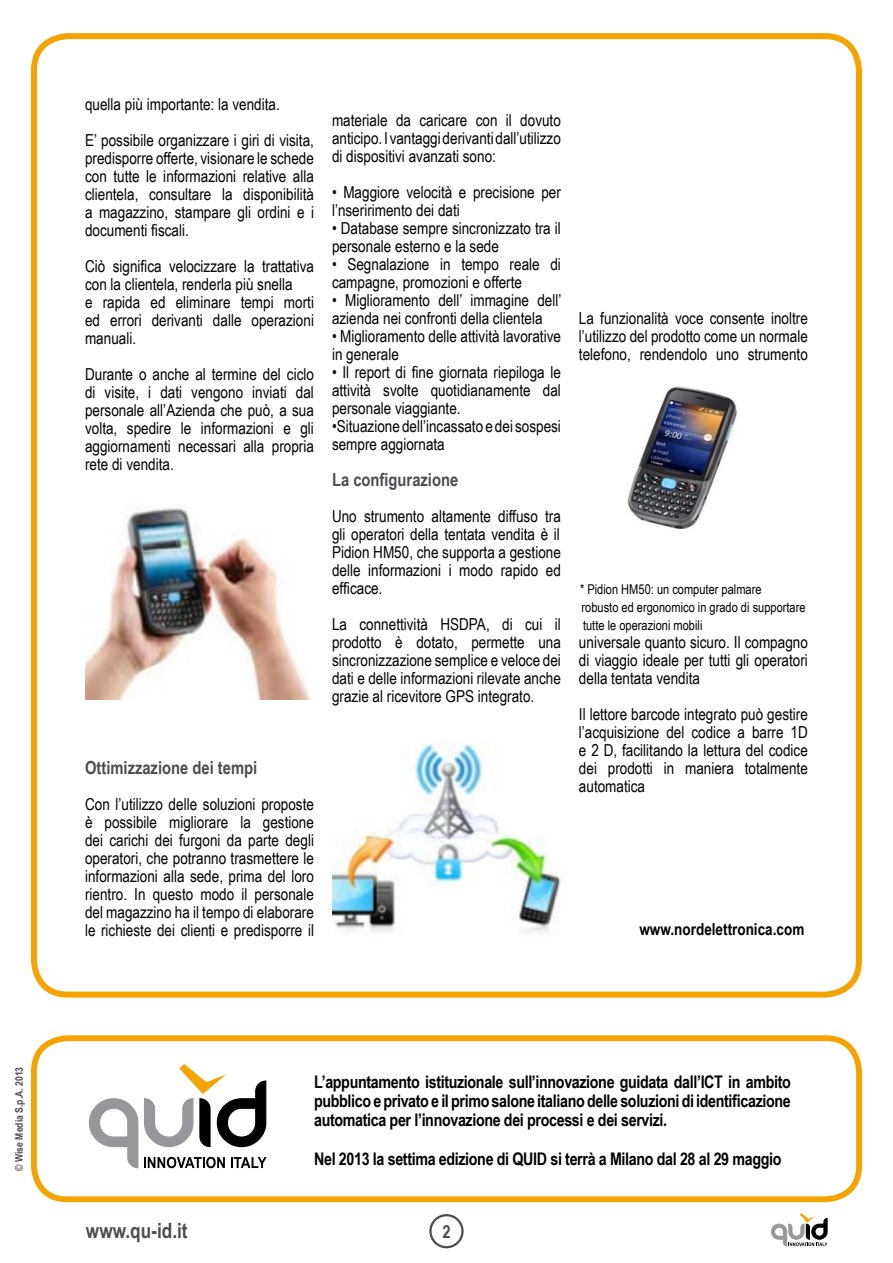
<style>
.page{position:relative;width:893px;height:1263px;background:#fff}
.page>*{position:absolute;margin:0;border:0;box-sizing:border-box;transform-origin:0 0}
.t1{font:700 21px "Arial Narrow";color:#4b4d53}
.t2{font:700 18px "Arial Narrow";color:#4b4d53}
.t3{font:700 17.4px/19.4px "Arial Narrow";letter-spacing:-.02em;color:#000;text-align:justify}
.t4{font:16.5px/18px "Arial Narrow";color:#000;text-align:justify}
.t5{font:700 16.5px "Arial Narrow";color:#000}
.t6{font:13.5px/18px "Arial Narrow";color:#000}
.t7{font:700 10.5px "Arial Narrow";color:#4b4d53}
</style>
<div class="page">
<div style="left:31px;top:33px;width:831px;height:965px;border:6px solid #f5a300;border-radius:34px"></div>
<div style="left:31px;top:1035px;width:831px;height:167px;border:6px solid #f5a300;border-radius:33px"></div>
<svg style="left:89px;top:1064px;width:177px;height:104px"></svg>
<div style="left:429px;top:1214px;width:35px;height:34px;border:2px solid #4b4d53;border-radius:50%"></div>
<svg style="left:771px;top:1213px;width:56px;height:33px"></svg>
<img style="left:85px;top:506px;width:224px;height:193px">
<img style="left:627px;top:386px;width:110px;height:143px">
<img style="left:332px;top:742px;width:232px;height:191px">
<p class="t7" style="left:13px;top:1171px;width:105px;rotate:-90deg">© Wise Media S.p.A. 2013</p>
<p class="t4" style="left:85px;top:86px;width:230px;line-height:36px">quella più importante: la vendita.<br>E’ possibile organizzare i giri di visita,</p>
<p class="t4" style="left:85px;top:149px;width:230px">predisporre offerte, visionare le schede con tutte le informazioni relative alla clientela, consultare la disponibilità a magazzino, stampare gli ordini e i documenti fiscali.</p>
<p class="t4" style="left:85px;top:257px;width:230px;text-align:left">Ciò significa velocizzare la trattativa con la clientela, renderla più snella<br>e rapida ed eliminare tempi morti ed errori derivanti dalle operazioni manuali.</p>
<p class="t4" style="left:85px;top:365px;width:230px">Durante o anche al termine del ciclo di visite, i dati vengono inviati dal personale all’Azienda che può, a sua volta, spedire le informazioni e gli aggiornamenti necessari alla propria rete di vendita.</p>
<p class="t2" style="left:85px;top:757px;width:174px">Ottimizzazione dei tempi</p>
<p class="t4" style="left:85px;top:795px;width:230px">Con l’utilizzo delle soluzioni proposte è possibile migliorare la gestione dei carichi dei furgoni da parte degli operatori, che potranno trasmettere le informazioni alla sede, prima del loro rientro. In questo modo il personale del magazzino ha il tempo di elaborare le richieste dei clienti e predisporre il</p>
<p class="t4" style="left:332px;top:111px;width:230px">materiale da caricare con il dovuto anticipo. I vantaggi derivanti dall’utilizzo di dispositivi avanzati sono:</p>
<p class="t4" style="left:332px;top:183px;width:230px">• Maggiore velocità e precisione per l’nseririmento dei dati</p>
<p class="t4" style="left:332px;top:219px;width:230px">• Database sempre sincronizzato tra il personale esterno e la sede</p>
<p class="t4" style="left:332px;top:255px;width:230px">• Segnalazione in tempo reale di campagne, promozioni e offerte</p>
<p class="t4" style="left:332px;top:291px;width:231px">• Miglioramento dell’ immagine dell’ azienda nei confronti della clientela</p>
<p class="t4" style="left:332px;top:327px;width:230px">• Miglioramento delle attività lavorative in generale</p>
<p class="t4" style="left:332px;top:363px;width:230px">• Il report di fine giornata riepiloga le attività svolte quotidianamente dal personale viaggiante.</p>
<p class="t4" style="left:332px;top:417px;width:230px">•Situazione dell’incassato e dei sospesi sempre aggiornata</p>
<p class="t2" style="left:332px;top:469px;width:128px">La configurazione</p>
<p class="t4" style="left:332px;top:507px;width:230px">Uno strumento altamente diffuso tra gli operatori della tentata vendita è il Pidion HM50, che supporta a gestione delle informazioni i modo rapido ed efficace.</p>
<p class="t4" style="left:332px;top:615px;width:230px">La connettività HSDPA, di cui il prodotto è dotato, permette una sincronizzazione semplice e veloce dei dati e delle informazioni rilevate anche grazie al ricevitore GPS integrato.</p>
<p class="t4" style="left:579px;top:309px;width:230px">La funzionalità voce consente inoltre l’utilizzo del prodotto come un normale telefono, rendendolo uno strumento</p>
<p class="t6" style="left:580px;top:580px;width:227px">* Pidion HM50: un computer palmare<br>robusto ed ergonomico in grado di supportare tutte le operazioni mobili</p>
<p class="t4" style="left:579px;top:633px;width:230px">universale quanto sicuro. Il compagno di viaggio ideale per tutti gli operatori della tentata vendita</p>
<p class="t4" style="left:579px;top:705px;width:230px">Il lettore barcode integrato può gestire l’acquisizione del codice a barre 1D e 2 D, facilitando la lettura del codice dei prodotti in maniera totalmente automatica</p>
<p class="t5" style="left:639px;top:920px;width:166px">www.nordelettronica.com</p>
<p class="t1" style="left:86px;top:1218px;width:103px">www.qu-id.it</p>
<p class="t3" style="left:314px;top:1072px;width:478px">L’appuntamento istituzionale sull’innovazione guidata dall’ICT in ambito pubblico e privato e il primo salone italiano delle soluzioni di identificazione automatica per l’innovazione dei processi e dei servizi.</p>
<p class="t3" style="left:314px;top:1149px;width:469px">Nel 2013 la settima edizione di QUID si terrà a Milano dal 28 al 29 maggio</p>
<p class="t2" style="left:442px;top:1221px;width:10px">2</p>
</div>
